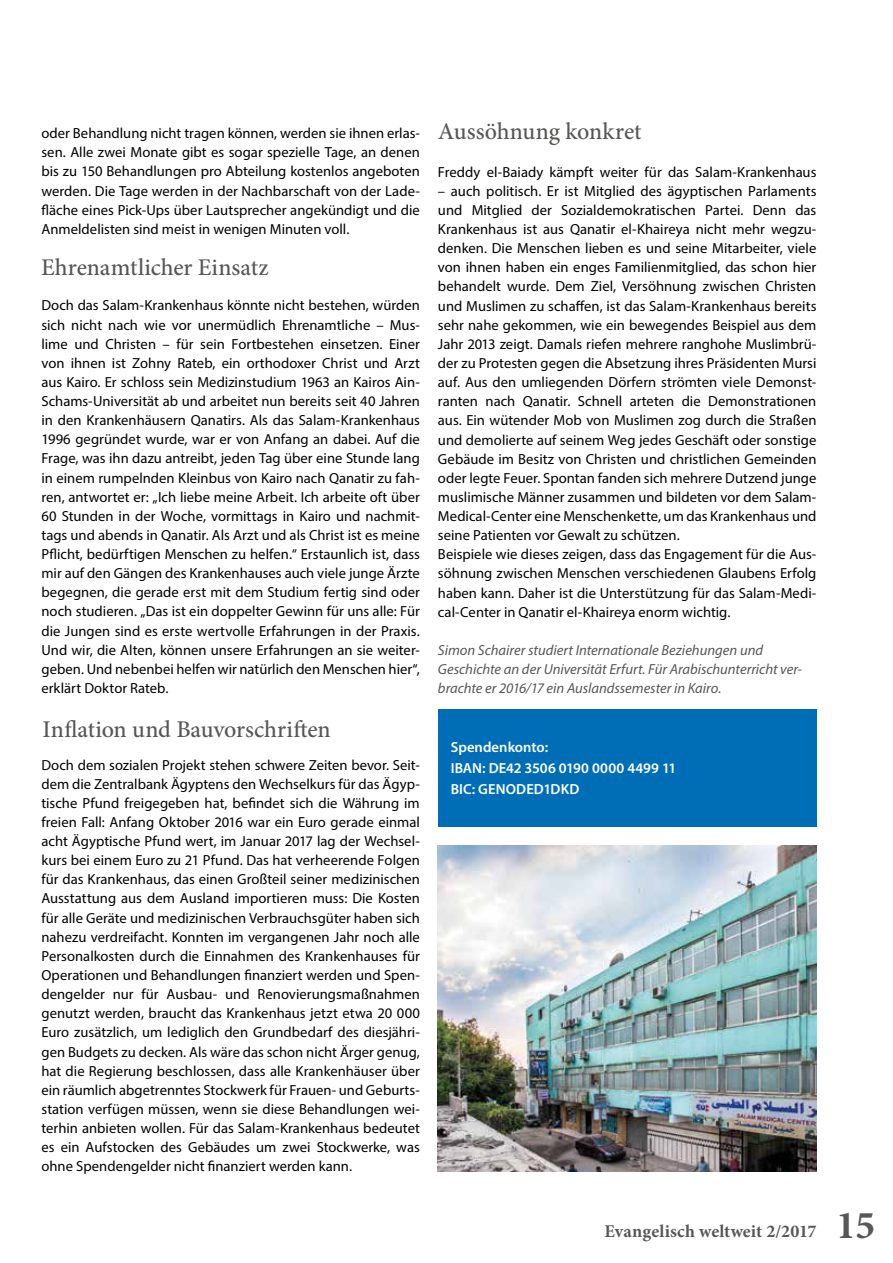
<style>
.page{position:relative;width:893px;height:1263px;background:#fff}
.page>*{position:absolute;margin:0;border:0;box-sizing:border-box;transform-origin:0 0}
.t1{font:500 24px "Minion Pro";color:#575756}
.t2{font:700 18px "Minion Pro";letter-spacing:.005em;color:#575756}
.t3{font:14.7px/19.2px "Myriad Pro";color:#000;text-align:justify}
.t4{font:italic 14.7px/19.2px "Myriad Pro";color:#575756}
.t5{font:600 14.7px/21px "Myriad Pro";letter-spacing:.005em;color:#fff}
.s1{font-size:39.6px}
</style>
<div class="page">
<img style="left:438px;top:846px;width:378px;height:325px">
<div style="left:438px;top:709px;width:378px;height:118px;background:#006eb7"></div>
<p class="t3" style="left:41px;top:123px;width:380px">oder Behandlung nicht tragen können, werden sie ihnen erlas&shy;sen. Alle zwei Monate gibt es sogar spezielle Tage, an denen bis zu 150 Behandlungen pro Abteilung kostenlos angeboten werden. Die Tage werden in der Nachbarschaft von der Lade&shy;fläche eines Pick-Ups über Lautsprecher angekündigt und die Anmeldelisten sind meist in wenigen Minuten voll.</p>
<h1 class="t1" style="left:41px;top:251px;width:229px">Ehrenamtlicher Einsatz</h1>
<p class="t3" style="left:41px;top:296px;width:380px">Doch das Salam-Krankenhaus könnte nicht bestehen, würden sich nicht nach wie vor unermüdlich Ehrenamtliche – Mus&shy;lime und Christen – für sein Fortbestehen einsetzen. Einer von ihnen ist Zohny Rateb, ein orthodoxer Christ und Arzt aus Kairo. Er schloss sein Medizinstudium 1963 an Kairos Ain-Schams-Universität ab und arbeitet nun bereits seit 40 Jahren in den Krankenhäusern Qanatirs. Als das Salam-Krankenhaus 1996 gegründet wurde, war er von Anfang an dabei. Auf die Frage, was ihn dazu antreibt, jeden Tag über eine Stunde lang in einem rumpelnden Kleinbus von Kairo nach Qanatir zu fah&shy;ren, antwortet er: „Ich liebe meine Arbeit. Ich arbeite oft über 60 Stunden in der Woche, vormittags in Kairo und nachmit&shy;tags und abends in Qanatir. Als Arzt und als Christ ist es meine Pflicht, bedürftigen Menschen zu helfen.“ Erstaunlich ist, dass mir auf den Gängen des Krankenhauses auch viele junge Ärzte begegnen, die gerade erst mit dem Studium fertig sind oder noch studieren. „Das ist ein doppelter Gewinn für uns alle: Für die Jungen sind es erste wertvolle Erfahrungen in der Praxis.<br>Und wir, die Alten, können unsere Erfahrungen an sie weiter&shy;geben. Und nebenbei helfen wir natürlich den Menschen hier“, erklärt Doktor Rateb.</p>
<h1 class="t1" style="left:43px;top:713px;width:290px">Inflation und Bauvorschriften</h1>
<p class="t3" style="left:41px;top:755px;width:380px">Doch dem sozialen Projekt stehen schwere Zeiten bevor. Seit&shy;dem die Zentralbank Ägyptens den Wechselkurs für das Ägyp&shy;tische Pfund freigegeben hat, befindet sich die Währung im freien Fall: Anfang Oktober 2016 war ein Euro gerade einmal acht Ägyptische Pfund wert, im Januar 2017 lag der Wechsel&shy;kurs bei einem Euro zu 21 Pfund. Das hat verheerende Folgen für das Krankenhaus, das einen Großteil seiner medizinischen Ausstattung aus dem Ausland importieren muss: Die Kosten für alle Geräte und medizinischen Verbrauchsgüter haben sich nahezu verdreifacht. Konnten im vergangenen Jahr noch alle Personalkosten durch die Einnahmen des Krankenhauses für Operationen und Behandlungen finanziert werden und Spen&shy;dengelder nur für Ausbau- und Renovierungsmaßnahmen genutzt werden, braucht das Krankenhaus jetzt etwa 20 000<br>Euro zusätzlich, um lediglich den Grundbedarf des diesjähri&shy;gen Budgets zu decken. Als wäre das schon nicht Ärger genug, hat die Regierung beschlossen, dass alle Krankenhäuser über ein räumlich abgetrenntes Stockwerk für Frauen- und Geburts&shy;station verfügen müssen, wenn sie diese Behandlungen wei&shy;terhin anbieten wollen. Für das Salam-Krankenhaus bedeutet es ein Aufstocken des Gebäudes um zwei Stockwerke, was ohne Spendengelder nicht finanziert werden kann.</p>
<h1 class="t1" style="left:438px;top:115px;width:205px">Aussöhnung konkret</h1>
<p class="t3" style="left:438px;top:162px;width:380px">Freddy el-Baiady kämpft weiter für das Salam-Krankenhaus</p>
<p class="t3" style="left:438px;top:181px;width:380px;text-align:left">– auch politisch. Er ist Mitglied des ägyptischen Parlaments und Mitglied der Sozialdemokratischen Partei. Denn das Krankenhaus ist aus Qanatir el-Khaireya nicht mehr wegzu&shy;denken. Die Menschen lieben es und seine Mitarbeiter, viele von ihnen haben ein enges Familienmitglied, das schon hier behandelt wurde. Dem Ziel, Versöhnung zwischen Christen und Muslimen zu schaffen, ist das Salam-Krankenhaus bereits sehr nahe gekommen, wie ein bewegendes Beispiel aus dem Jahr 2013 zeigt. Damals riefen mehrere ranghohe Muslimbrü&shy;der zu Protesten gegen die Absetzung ihres Präsidenten Mursi auf. Aus den umliegenden Dörfern strömten viele Demonst&shy;ranten nach Qanatir. Schnell arteten die Demonstrationen aus. Ein wütender Mob von Muslimen zog durch die Straßen und demolierte auf seinem Weg jedes Geschäft oder sonstige Gebäude im Besitz von Christen und christlichen Gemeinden oder legte Feuer. Spontan fanden sich mehrere Dutzend junge muslimische Männer zusammen und bildeten vor dem Salam-Medical-Center eine Menschenkette, um das Krankenhaus und seine Patienten vor Gewalt zu schützen.<br>Beispiele wie dieses zeigen, dass das Engagement für die Aus&shy;söhnung zwischen Menschen verschiedenen Glaubens Erfolg haben kann. Daher ist die Unterstützung für das Salam-Medi&shy;cal-Center in Qanatir el-Khaireya enorm wichtig.</p>
<p class="t4" style="left:438px;top:640px;width:366px">Simon Schairer studiert Internationale Beziehungen und<br>Geschichte an der Universität Erfurt. Für Arabischunterricht ver&shy;brachte er 2016/17 ein Auslandssemester in Kairo.</p>
<p class="t5" style="left:451px;top:736px;width:227px">Spendenkonto:<br>IBAN: DE42 3506 0190 0000 4499 11<br>BIC: GENODED1DKD</p>
<p class="t2" style="left:605px;top:1219px;width:272px">Evangelisch weltweit 2/2017 <span class="s1">15</span></p>
</div>
